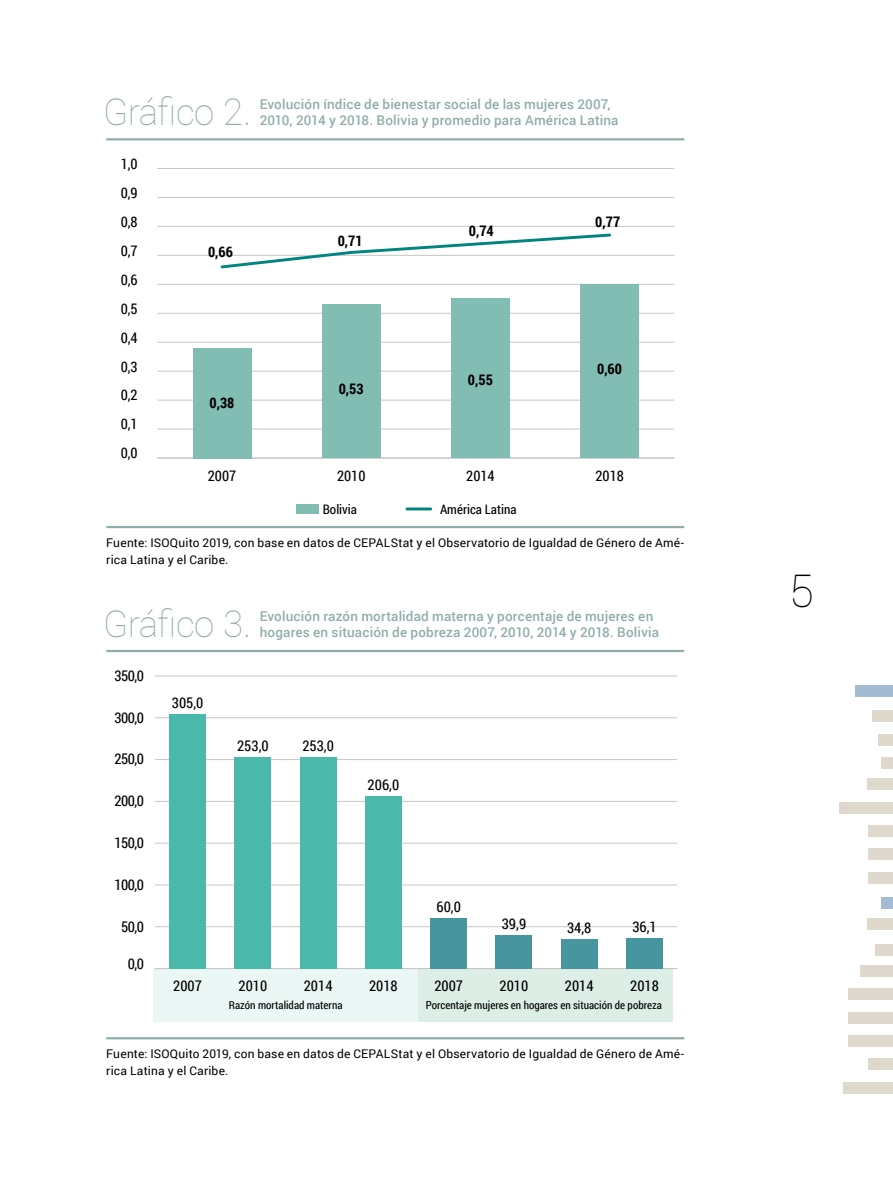
<style>
.page{position:relative;width:893px;height:1188px;background:#fff}
.page>*{position:absolute;margin:0;border:0;box-sizing:border-box;transform-origin:0 0}
.t1{font:100 45px "Roboto";color:#000}
.t2{font:100 36.75px "Roboto";letter-spacing:-.025em;color:#90adac}
.t3{font:14.7px "Roboto Condensed";color:#000}
.t4{font:14.55px "Roboto Condensed";color:#000}
.t5{font:700 14.55px "Roboto Condensed";color:#000}
.t6{font:500 13.5px/16.5px "Roboto";letter-spacing:.01em;color:#90adac}
.t7{font:13.05px "Roboto Condensed";color:#000}
.t8{font:12px/16.5px "Roboto";letter-spacing:.015em;color:#000}
.t9{font:10.95px "Roboto Condensed";color:#000}
</style>
<div class="page">
<div style="left:843px;top:1082px;width:50px;height:11px;background:#dfd9cd"></div>
<div style="left:868px;top:1059px;width:25px;height:11px;background:#dfd9cd"></div>
<div style="left:848px;top:1035px;width:45px;height:12px;background:#dfd9cd"></div>
<div style="left:848px;top:1012px;width:45px;height:11px;background:#dfd9cd"></div>
<div style="left:848px;top:989px;width:45px;height:11px;background:#dfd9cd"></div>
<div style="left:860px;top:965px;width:33px;height:12px;background:#dfd9cd"></div>
<div style="left:875px;top:944px;width:18px;height:11px;background:#dfd9cd"></div>
<div style="left:868px;top:919px;width:25px;height:11px;background:#dfd9cd"></div>
<div style="left:881px;top:898px;width:12px;height:11px;background:#a4bcd3"></div>
<div style="left:869px;top:872px;width:24px;height:11px;background:#dfd9cd"></div>
<div style="left:869px;top:849px;width:24px;height:11px;background:#dfd9cd"></div>
<div style="left:868px;top:825px;width:25px;height:12px;background:#dfd9cd"></div>
<div style="left:839px;top:802px;width:54px;height:11px;background:#dfd9cd"></div>
<div style="left:868px;top:779px;width:25px;height:11px;background:#dfd9cd"></div>
<div style="left:882px;top:758px;width:11px;height:11px;background:#dfd9cd"></div>
<div style="left:878px;top:734px;width:15px;height:11px;background:#dfd9cd"></div>
<div style="left:872px;top:711px;width:21px;height:11px;background:#dfd9cd"></div>
<div style="left:855px;top:685px;width:38px;height:12px;background:#a4bcd3"></div>
<hr style="left:106px;top:138px;width:578px;height:2px;background:#90adac">
<hr style="left:106px;top:526px;width:578px;height:2px;background:#90adac">
<hr style="left:157px;top:458px;width:517px;height:1px;background:#c6c6c6">
<hr style="left:157px;top:429px;width:517px;height:1px;background:#c6c6c6">
<hr style="left:157px;top:400px;width:517px;height:1px;background:#c6c6c6">
<hr style="left:157px;top:371px;width:517px;height:1px;background:#c6c6c6">
<hr style="left:157px;top:342px;width:517px;height:1px;background:#c6c6c6">
<hr style="left:157px;top:313px;width:517px;height:1px;background:#c6c6c6">
<hr style="left:157px;top:284px;width:517px;height:1px;background:#c6c6c6">
<hr style="left:157px;top:255px;width:517px;height:1px;background:#c6c6c6">
<hr style="left:157px;top:226px;width:517px;height:1px;background:#c6c6c6">
<hr style="left:157px;top:197px;width:517px;height:1px;background:#c6c6c6">
<hr style="left:157px;top:168px;width:517px;height:1px;background:#c6c6c6">
<div style="left:296px;top:504px;width:22px;height:10px;background:#81bdb3"></div>
<div style="left:193px;top:348px;width:58px;height:110px;background:#81bdb3"></div>
<div style="left:322px;top:305px;width:58px;height:153px;background:#81bdb3"></div>
<div style="left:451px;top:299px;width:59px;height:159px;background:#81bdb3"></div>
<div style="left:581px;top:284px;width:58px;height:174px;background:#81bdb3"></div>
<hr style="left:407px;top:508px;width:24px;height:2px;background:#008480">
<svg style="left:220px;top:233px;width:391px;height:36px"></svg>
<hr style="left:106px;top:650px;width:578px;height:2px;background:#90adac">
<hr style="left:106px;top:1037px;width:578px;height:2px;background:#90adac">
<div style="left:154px;top:969px;width:264px;height:53px;background:#ebf7f5"></div>
<div style="left:418px;top:969px;width:254px;height:53px;background:#dceee6"></div>
<hr style="left:155px;top:968px;width:522px;height:1px;background:#c6c6c6">
<hr style="left:155px;top:926px;width:522px;height:1px;background:#c6c6c6">
<hr style="left:155px;top:885px;width:522px;height:1px;background:#c6c6c6">
<hr style="left:155px;top:843px;width:522px;height:1px;background:#c6c6c6">
<hr style="left:155px;top:801px;width:522px;height:1px;background:#c6c6c6">
<hr style="left:155px;top:759px;width:522px;height:1px;background:#c6c6c6">
<hr style="left:155px;top:717px;width:522px;height:1px;background:#c6c6c6">
<hr style="left:155px;top:676px;width:522px;height:1px;background:#c6c6c6">
<div style="left:169px;top:714px;width:37px;height:255px;background:#4ab9ab"></div>
<div style="left:235px;top:757px;width:36px;height:212px;background:#4ab9ab"></div>
<div style="left:300px;top:757px;width:36px;height:212px;background:#4ab9ab"></div>
<div style="left:365px;top:796px;width:37px;height:173px;background:#4ab9ab"></div>
<div style="left:430px;top:918px;width:37px;height:51px;background:#47959f"></div>
<div style="left:496px;top:935px;width:36px;height:34px;background:#47959f"></div>
<div style="left:561px;top:939px;width:36px;height:30px;background:#47959f"></div>
<div style="left:626px;top:938px;width:37px;height:31px;background:#47959f"></div>
<h2 class="t2" style="left:103px;top:87px;width:149px">Gráfico 2.</h2>
<p class="t6" style="left:260px;top:95px;width:360px">Evolución índice de bienestar social de las mujeres 2007,<br>2010, 2014 y 2018. Bolivia y promedio para América Latina</p>
<p class="t4" style="left:121px;top:154px;width:19px">1,0</p>
<p class="t4" style="left:121px;top:183px;width:19px">0,9</p>
<p class="t4" style="left:121px;top:211px;width:19px">0,8</p>
<p class="t4" style="left:121px;top:240px;width:19px">0,7</p>
<p class="t4" style="left:121px;top:269px;width:19px">0,6</p>
<p class="t4" style="left:121px;top:298px;width:19px">0,5</p>
<p class="t4" style="left:121px;top:327px;width:19px">0,4</p>
<p class="t4" style="left:121px;top:356px;width:19px">0,3</p>
<p class="t4" style="left:121px;top:385px;width:19px">0,2</p>
<p class="t4" style="left:121px;top:414px;width:19px">0,1</p>
<p class="t4" style="left:121px;top:443px;width:19px">0,0</p>
<p class="t5" style="left:208px;top:242px;width:26px">0,66</p>
<p class="t5" style="left:210px;top:393px;width:26px">0,38</p>
<p class="t5" style="left:338px;top:230px;width:26px">0,71</p>
<p class="t5" style="left:339px;top:379px;width:26px">0,53</p>
<p class="t5" style="left:469px;top:221px;width:26px">0,74</p>
<p class="t5" style="left:468px;top:370px;width:26px">0,55</p>
<p class="t5" style="left:595px;top:212px;width:26px">0,77</p>
<p class="t5" style="left:597px;top:358px;width:26px">0,60</p>
<p class="t4" style="left:208px;top:465px;width:30px">2007</p>
<p class="t4" style="left:337px;top:465px;width:30px">2010</p>
<p class="t4" style="left:466px;top:465px;width:30px">2014</p>
<p class="t4" style="left:595px;top:465px;width:30px">2018</p>
<p class="t7" style="left:323px;top:500px;width:36px">Bolivia</p>
<p class="t7" style="left:440px;top:500px;width:78px">América Latina</p>
<p class="t8" style="left:106px;top:534px;width:579px">Fuente: ISOQuito 2019, con base en datos de CEPALStat y el Observatorio de Igualdad de Género de Amé&shy;rica Latina y el Caribe.</p>
<h2 class="t2" style="left:103px;top:599px;width:149px">Gráfico 3.</h2>
<p class="t6" style="left:260px;top:607px;width:401px">Evolución razón mortalidad materna y porcentaje de mujeres en hogares en situación de pobreza 2007, 2010, 2014 y 2018. Bolivia</p>
<p class="t3" style="left:114px;top:665px;width:31px">350,0</p>
<p class="t3" style="left:114px;top:707px;width:31px">300,0</p>
<p class="t3" style="left:114px;top:749px;width:31px">250,0</p>
<p class="t3" style="left:114px;top:791px;width:31px">200,0</p>
<p class="t3" style="left:114px;top:832px;width:31px">150,0</p>
<p class="t3" style="left:114px;top:874px;width:31px">100,0</p>
<p class="t3" style="left:121px;top:916px;width:24px">50,0</p>
<p class="t3" style="left:128px;top:953px;width:18px">0,0</p>
<p class="t3" style="left:172px;top:692px;width:33px">305,0</p>
<p class="t3" style="left:237px;top:736px;width:33px">253,0</p>
<p class="t3" style="left:302px;top:736px;width:33px">253,0</p>
<p class="t3" style="left:368px;top:775px;width:33px">206,0</p>
<p class="t3" style="left:436px;top:897px;width:26px">60,0</p>
<p class="t3" style="left:502px;top:914px;width:26px">39,9</p>
<p class="t3" style="left:567px;top:918px;width:26px">34,8</p>
<p class="t3" style="left:632px;top:917px;width:26px">36,1</p>
<p class="t3" style="left:173px;top:976px;width:30px">2007</p>
<p class="t3" style="left:239px;top:976px;width:30px">2010</p>
<p class="t3" style="left:304px;top:976px;width:30px">2014</p>
<p class="t3" style="left:369px;top:976px;width:30px">2018</p>
<p class="t3" style="left:434px;top:976px;width:30px">2007</p>
<p class="t3" style="left:500px;top:976px;width:30px">2010</p>
<p class="t3" style="left:565px;top:976px;width:30px">2014</p>
<p class="t3" style="left:630px;top:976px;width:30px">2018</p>
<p class="t9" style="left:229px;top:997px;width:115px">Razón mortalidad materna</p>
<p class="t9" style="left:426px;top:997px;width:237px">Porcentaje mujeres en hogares en situación de pobreza</p>
<p class="t8" style="left:106px;top:1045px;width:579px">Fuente: ISOQuito 2019, con base en datos de CEPALStat y el Observatorio de Igualdad de Género de Amé&shy;rica Latina y el Caribe.</p>
<h1 class="t1" style="left:789px;top:560px;width:26px">5</h1>
</div>
